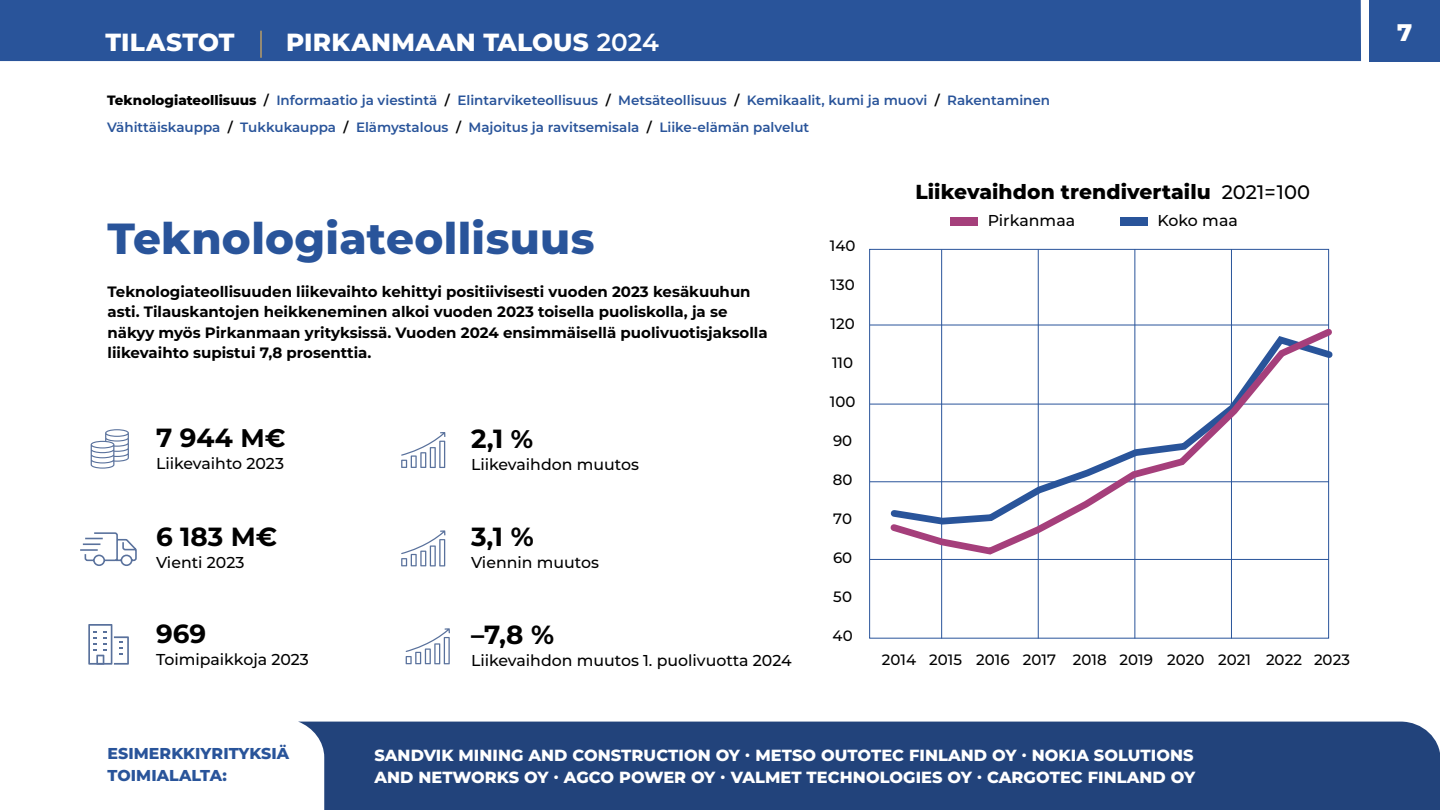
<style>
.page{position:relative;width:1440px;height:810px;background:#fff}
.page>*{position:absolute;margin:0;border:0;box-sizing:border-box;transform-origin:0 0}
.Otsikko_-_tilasto{font:800 43.5px "Montserrat";letter-spacing:.005em;color:#29549a}
.Tilasto_-_numeroarvo{font:700 26.25px "Montserrat";color:#000}
.TILASTOSIVUT{font:800 24.75px "Montserrat";letter-spacing:.01em;color:#fff}
.t1{font:800 24px "Montserrat";color:#fff}
.Trendikaavion_otsikko{font:800 20.25px "Montserrat";letter-spacing:.005em;color:#000}
.Esimerkkiyrityksiä{font:800 16.12px "Montserrat";letter-spacing:.005em;color:#fff}
.Tilastoteksti_-_numeron_selite{font:500 15.75px "Montserrat";color:#000}
.Esimerkkiyrityksiä-2{font:800 15.75px/21.8px "Montserrat";letter-spacing:.005em;color:#29549a}
.Trendikaavion_otsikko-2{font:500 15.75px "Montserrat";letter-spacing:.005em;color:#000}
.Tilastoteksti{font:700 15px/20.2px "Montserrat";color:#000}
.Monserat_bold_20_27{font:500 15px "Montserrat";letter-spacing:.005em;color:#000}
.t2{font:600 13.5px "Montserrat";color:#29549a}
.s1{font-weight:600}
.s2{font-weight:800;color:#000}
.s3{color:#000}
.s4{font-size:25.5px}
.s5{font-weight:500;font-size:19.5px}
</style>
<div class="page">
<div style="left:0;top:0;width:1361px;height:61px;background:#29549a"></div>
<div style="left:299px;top:722px;width:1141px;height:88px;background:#22437b"></div>
<div style="left:1370px;top:0;width:70px;height:62px;background:#29549a"></div>
<svg style="left:91px;top:429px;width:38px;height:40px"></svg>
<svg style="left:88px;top:624px;width:41px;height:41px"></svg>
<svg style="left:401px;top:530px;width:44px;height:36px"></svg>
<svg style="left:401px;top:432px;width:44px;height:36px"></svg>
<svg style="left:406px;top:628px;width:44px;height:36px"></svg>
<svg style="left:80px;top:532px;width:57px;height:34px"></svg>
<hr style="left:260px;top:31px;width:2px;height:27px;background:#e8b455">
<div style="left:950px;top:218px;width:27px;height:8px;background:#a53f7b"></div>
<div style="left:1120px;top:218px;width:27px;height:8px;background:#29549a"></div>
<hr style="left:870px;top:559px;width:459px;height:1px;background:#29549a">
<hr style="left:870px;top:481px;width:459px;height:1px;background:#29549a">
<hr style="left:870px;top:404px;width:459px;height:1px;background:#29549a">
<hr style="left:870px;top:325px;width:459px;height:1px;background:#29549a">
<hr style="left:1038px;top:250px;width:1px;height:389px;background:#29549a">
<hr style="left:941px;top:250px;width:1px;height:389px;background:#29549a">
<hr style="left:1231px;top:249px;width:1px;height:390px;background:#29549a">
<hr style="left:1134px;top:249px;width:1px;height:390px;background:#29549a">
<svg style="left:886px;top:323px;width:447px;height:235px"></svg>
<p class="TILASTOSIVUT" style="left:106px;top:24px;width:131px">TILASTOT</p>
<p class="TILASTOSIVUT" style="left:286px;top:24px;width:374px">PIRKANMAAN TALOUS <span class="s1">2024</span></p>
<p class="t2" style="left:107px;top:91px;width:945px"><span class="s2">Teknologiateollisuus</span> <span class="s3">/</span> Informaatio ja viestintä <span class="s3">/</span> Elintarviketeollisuus <span class="s3">/</span> Metsäteollisuus <span class="s3">/</span> Kemikaalit, kumi ja muovi <span class="s3">/</span> Rakentaminen</p>
<p class="t2" style="left:107px;top:118px;width:704px">Vähittäiskauppa <span class="s3">/</span> Tukkukauppa <span class="s3">/</span> Elämystalous <span class="s3">/</span> Majoitus ja ravitsemisala <span class="s3">/</span> Liike-elämän palvelut</p>
<h2 class="Otsikko_-_tilasto" style="left:108px;top:206px;width:489px">Teknologiateollisuus</h2>
<p class="Tilastoteksti" style="left:108px;top:281px;width:662px">Teknologiateollisuuden liikevaihto kehittyi positiivisesti vuoden 2023 kesäkuuhun asti. Tilauskantojen heikkeneminen alkoi vuoden 2023 toisella puoliskolla, ja se näkyy myös Pirkanmaan yrityksissä. Vuoden 2024 ensimmäisellä puolivuotisjaksolla liikevaihto supistui 7,8 prosenttia.</p>
<p class="Tilasto_-_numeroarvo" style="left:156px;top:419px;width:131px">7 944 <span class="s4">M€</span></p>
<p class="Tilastoteksti_-_numeron_selite" style="left:156px;top:453px;width:130px">Liikevaihto 2023</p>
<p class="Tilasto_-_numeroarvo" style="left:156px;top:518px;width:123px">6 183 M€</p>
<p class="Tilastoteksti_-_numeron_selite" style="left:156px;top:551px;width:90px">Vienti 2023</p>
<p class="Tilasto_-_numeroarvo" style="left:156px;top:615px;width:52px">969</p>
<p class="Tilastoteksti_-_numeron_selite" style="left:156px;top:649px;width:154px">Toimipaikkoja 2023</p>
<p class="Tilasto_-_numeroarvo" style="left:471px;top:420px;width:64px">2,1 <span class="s4">%</span></p>
<p class="Tilastoteksti_-_numeron_selite" style="left:471px;top:454px;width:169px">Liikevaihdon muutos</p>
<p class="Tilasto_-_numeroarvo" style="left:471px;top:518px;width:64px">3,1 %</p>
<p class="Tilastoteksti_-_numeron_selite" style="left:471px;top:551px;width:129px">Viennin muutos</p>
<p class="Tilasto_-_numeroarvo" style="left:471px;top:616px;width:85px">–7,8 %</p>
<p class="Tilastoteksti_-_numeron_selite" style="left:471px;top:649px;width:322px">Liikevaihdon muutos 1. puolivuotta 2024</p>
<p class="Monserat_bold_20_27" style="left:830px;top:236px;width:27px">140</p>
<p class="Monserat_bold_20_27" style="left:831px;top:275px;width:26px">130</p>
<p class="Monserat_bold_20_27" style="left:831px;top:314px;width:26px">120</p>
<p class="Monserat_bold_20_27" style="left:832px;top:353px;width:23px">110</p>
<p class="Monserat_bold_20_27" style="left:830px;top:392px;width:27px">100</p>
<p class="Monserat_bold_20_27" style="left:833px;top:431px;width:21px">90</p>
<p class="Monserat_bold_20_27" style="left:833px;top:470px;width:21px">80</p>
<p class="Monserat_bold_20_27" style="left:833px;top:509px;width:20px">70</p>
<p class="Monserat_bold_20_27" style="left:833px;top:548px;width:21px">60</p>
<p class="Monserat_bold_20_27" style="left:833px;top:587px;width:20px">50</p>
<p class="Monserat_bold_20_27" style="left:833px;top:626px;width:22px">40</p>
<h4 class="Trendikaavion_otsikko" style="left:915px;top:177px;width:396px">Liikevaihdon trendivertailu <span class="s5">2021=100</span></h4>
<h4 class="Trendikaavion_otsikko-2" style="left:988px;top:209px;width:89px">Pirkanmaa</h4>
<h4 class="Trendikaavion_otsikko-2" style="left:1157px;top:209px;width:82px">Koko maa</h4>
<p class="Monserat_bold_20_27" style="left:882px;top:649px;width:470px">2014 2015 2016 2017 2018 2019 2020 2021 2022 2023</p>
<p class="Esimerkkiyrityksiä-2" style="left:108px;top:742px;width:183px">ESIMERKKIYRITYKSIÄ<br>TOIMIALALTA:</p>
<p class="Esimerkkiyrityksiä" style="left:374px;top:743px;width:821px">SANDVIK MINING AND CONSTRUCTION OY ∙ METSO OUTOTEC FINLAND OY ∙ NOKIA SOLUTIONS</p>
<p class="Esimerkkiyrityksiä" style="left:374px;top:765px;width:822px">AND NETWORKS OY ∙ AGCO POWER OY ∙ VALMET TECHNOLOGIES OY ∙ CARGOTEC FINLAND OY</p>
<h3 class="t1" style="left:1397px;top:15px;width:17px">7</h3>
</div>
